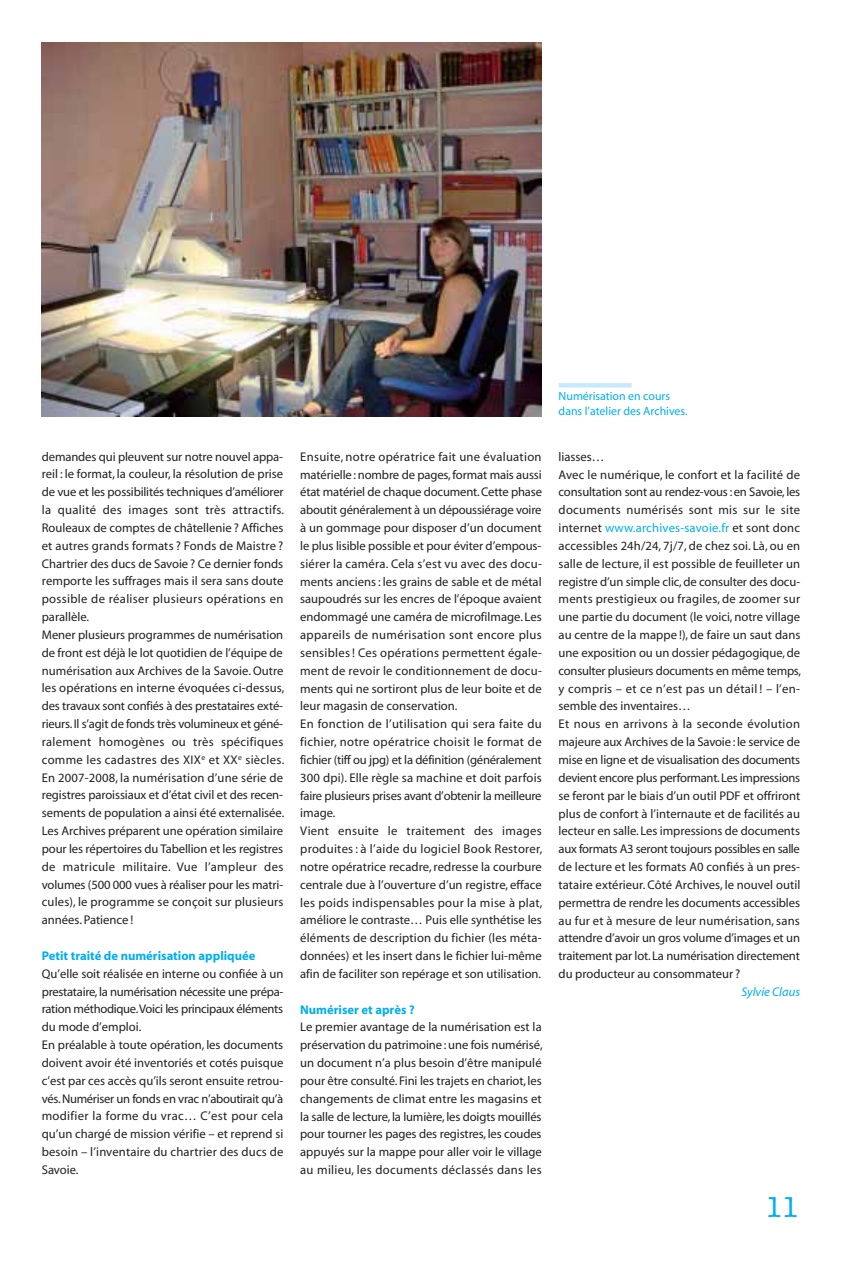
<style>
.page{position:relative;width:842px;height:1261px;background:#fff}
.page>*{position:absolute;margin:0;border:0;box-sizing:border-box;transform-origin:0 0}
.t1{font:29.7px "American Typewriter";color:#00aeef}
.t2{font:12.6px/17.9px "Myriad";color:#231f20}
.t3{font:700 12.6px "Myriad";color:#00aeef}
.t4{font:italic 12.6px "Myriad";color:#00aeef}
.t5{font:11.85px/14.9px "Myriad";color:#00aeef}
.s1{color:#00aeef}
</style>
<div class="page">
<img style="left:42px;top:42px;width:499px;height:374px">
<hr style="left:558px;top:383px;width:73px;height:4px;background:#c7eafb">
<p class="t2" style="left:42px;top:448px;width:244px">demandes qui pleuvent sur notre nouvel appa&shy;reil : le format, la couleur, la résolution de prise de vue et les possibilités techniques d’améliorer la qualité des images sont très attractifs.<br>Rouleaux de comptes de châtellenie ? Affiches et autres grands formats ? Fonds de Maistre ?<br>Chartrier des ducs de Savoie ? Ce dernier fonds remporte les suffrages mais il sera sans doute possible de réaliser plusieurs opérations en parallèle.<br>Mener plusieurs programmes de numérisation de front est déjà le lot quotidien de l’équipe de numérisation aux Archives de la Savoie. Outre les opérations en interne évoquées ci-dessus, des travaux sont confiés à des prestataires exté&shy;rieurs. Il s’agit de fonds très volumineux et géné&shy;ralement homogènes ou très spécifiques comme les cadastres des XIX<sup>e</sup> et XX<sup>e</sup> siècles.<br>En 2007-2008, la numérisation d’une série de registres paroissiaux et d’état civil et des recen&shy;sements de population a ainsi été externalisée.<br>Les Archives préparent une opération similaire pour les répertoires du Tabellion et les registres de matricule militaire. Vue l’ampleur des volumes (500 000 vues à réaliser pour les matri&shy;cules), le programme se conçoit sur plusieurs années. Patience !</p>
<p class="t3" style="left:42px;top:950px;width:215px">Petit traité de numérisation appliquée</p>
<p class="t2" style="left:42px;top:965px;width:243px">Qu’elle soit réalisée en interne ou confiée à un prestataire, la numérisation nécessite une prépa&shy;ration méthodique. Voici les principaux éléments du mode d’emploi.<br>En préalable à toute opération, les documents doivent avoir été inventoriés et cotés puisque c’est par ces accès qu’ils seront ensuite retrou - vés. Numériser un fonds en vrac n’aboutirait qu’à modifier la forme du vrac… C’est pour cela qu’un chargé de mission vérifie – et reprend si besoin – l’inventaire du chartrier des ducs de Savoie.</p>
<p class="t2" style="left:300px;top:448px;width:244px">Ensuite, notre opératrice fait une évaluation matérielle : nombre de pages, format mais aussi état matériel de chaque document. Cette phase aboutit généralement à un dépoussiérage voire à un gommage pour disposer d’un document le plus lisible possible et pour éviter d’empous&shy;siérer la caméra. Cela s’est vu avec des docu&shy;ments anciens : les grains de sable et de métal saupoudrés sur les encres de l’époque avaient endommagé une caméra de microfilmage. Les appareils de numérisation sont encore plus sensibles ! Ces opérations permettent égale&shy;ment de revoir le conditionnement de docu&shy;ments qui ne sortiront plus de leur boite et de leur magasin de conservation.<br>En fonction de l’utilisation qui sera faite du fichier, notre opératrice choisit le format de fichier (tiff ou jpg) et la définition (généralement 300 dpi). Elle règle sa machine et doit parfois faire plusieurs prises avant d’obtenir la meilleure image.<br>Vient ensuite le traitement des images produites : à l’aide du logiciel Book Restorer, notre opératrice recadre, redresse la courbure centrale due à l’ouverture d’un registre, efface les poids indispensables pour la mise à plat, améliore le contraste… Puis elle synthétise les éléments de description du fichier (les méta&shy;données) et les insert dans le fichier lui-même afin de faciliter son repérage et son utilisation.</p>
<p class="t3" style="left:300px;top:1004px;width:116px">Numériser et après ?</p>
<p class="t2" style="left:300px;top:1018px;width:244px;text-align:justify">Le premier avantage de la numérisation est la préservation du patrimoine : une fois numérisé, un document n’a plus besoin d’être manipulé pour être consulté. Fini les trajets en chariot, les changements de climat entre les magasins et la salle de lecture, la lumière, les doigts mouillés pour tourner les pages des registres, les coudes appuyés sur la mappe pour aller voir le village au milieu, les documents déclassés dans les</p>
<p class="t5" style="left:558px;top:389px;width:130px">Numérisation en cours dans l’atelier des Archives.</p>
<p class="t2" style="left:558px;top:448px;width:244px">liasses…<br>Avec le numérique, le confort et la facilité de consultation sont au rendez-vous : en Savoie, les documents numérisés sont mis sur le site internet <span class="s1">www.archives-savoie.fr</span> et sont donc accessibles 24h/24, 7j/7, de chez soi. Là, ou en salle de lecture, il est possible de feuilleter un registre d’un simple clic, de consulter des docu&shy;ments prestigieux ou fragiles, de zoomer sur une partie du document (le voici, notre village au centre de la mappe !), de faire un saut dans une exposition ou un dossier pédagogique, de consulter plusieurs documents en même temps, y compris – et ce n’est pas un détail ! – l’en&shy;semble des inventaires…<br>Et nous en arrivons à la seconde évolution majeure aux Archives de la Savoie : le service de mise en ligne et de visualisation des documents devient encore plus performant. Les impressions se feront par le biais d’un outil PDF et offriront plus de confort à l’internaute et de facilités au lecteur en salle. Les impressions de documents aux formats A3 seront toujours possibles en salle de lecture et les formats A0 confiés à un pres&shy;tataire extérieur. Côté Archives, le nouvel outil permettra de rendre les documents accessibles au fur et à mesure de leur numérisation, sans attendre d’avoir un gros volume d’images et un traitement par lot. La numérisation directement du producteur au consommateur ?</p>
<p class="t4" style="left:741px;top:986px;width:60px">Sylvie Claus</p>
<h1 class="t1" style="left:764px;top:1196px;width:37px">11</h1>
</div>
